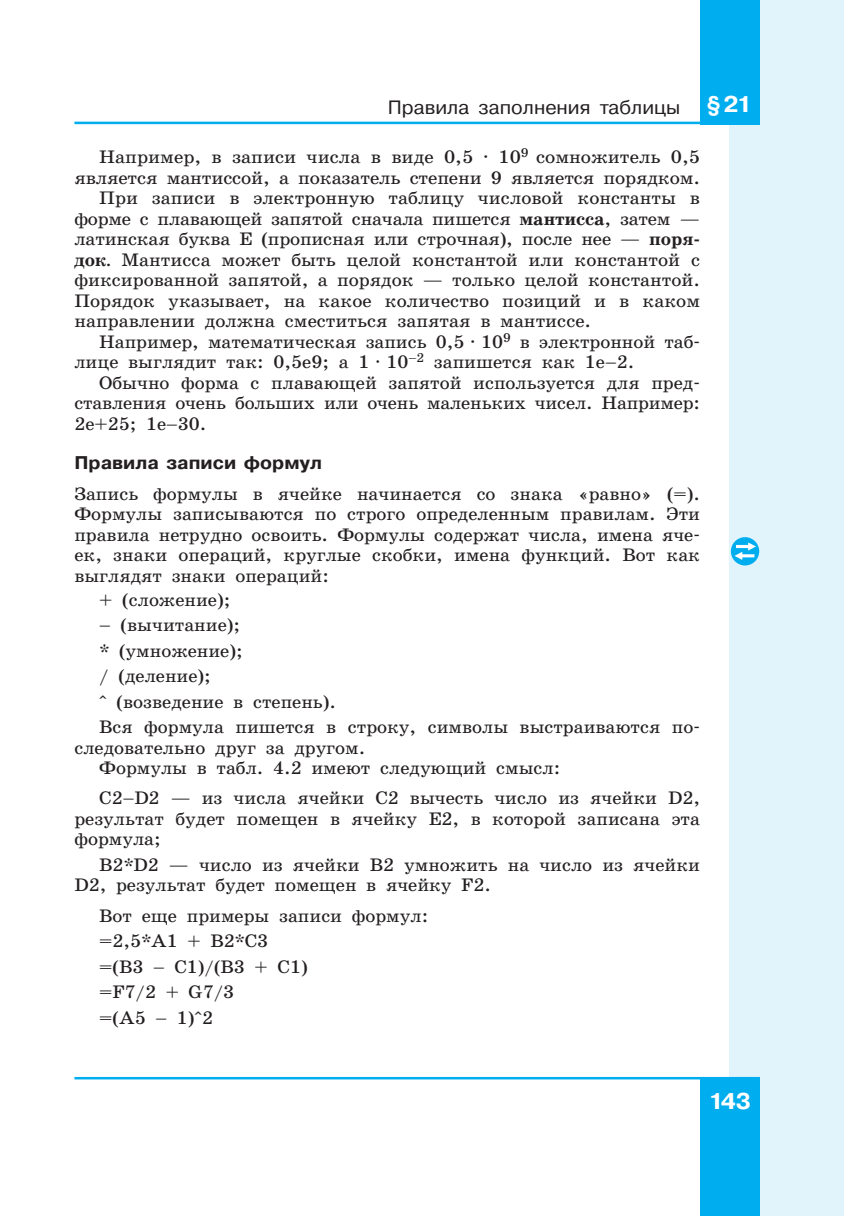
<style>
.page{position:relative;width:844px;height:1216px;background:#fff}
.page>*{position:absolute;margin:0;border:0;box-sizing:border-box;transform-origin:0 0}
.t1{font:700 22.75px "Pragmatica C San Pin";color:#fff}
.t2{font:19.25px "Pragmatica C San Pin";color:#231f20}
.t3{font:18.38px/25.4px "School Book C San Pin";color:#231f20}
.s1{font-weight:700;font-size:22.75px;color:#fff}
.s2{font-weight:700}
.s3{font-style:italic}
.s4{font-family:"School Book C"}
.s5{font-family:"Pragmatica C San Pin";font-weight:700}
</style>
<div class="page">
<div style="left:729px;top:0;width:114px;height:1215px;background:#e1f4fc"></div>
<div style="left:699px;top:1077px;width:60px;height:138px;background:#00aeef"></div>
<div style="left:699px;top:0;width:60px;height:124px;background:#00aeef"></div>
<hr style="left:74px;top:122px;width:685px;height:2px;background:#00aeef">
<hr style="left:74px;top:1077px;width:685px;height:2px;background:#00aeef">
<div style="left:730px;top:537px;width:29px;height:28px;background:#00aeef;border-radius:50%"></div>
<svg style="left:734px;top:542px;width:21px;height:18px"></svg>
<p class="t2" style="left:387px;top:100px;width:366px">Правила заполнения таблицы <span class="s1">§ 21</span></p>
<p class="t3" style="left:99px;top:146px;width:602px">Например, в записи числа в виде 0,5 · 10<sup>9</sup> сомножитель 0,5</p>
<p class="t3" style="left:74px;top:166px;width:627px">является мантиссой, а показатель степени 9 является порядком.</p>
<p class="t3" style="left:99px;top:187px;width:602px">При записи в электронную таблицу числовой константы в</p>
<p class="t3" style="left:74px;top:207px;width:627px">форме с плавающей запятой сначала пишется <span class="s2">мантисса</span>, затем —</p>
<p class="t3" style="left:74px;top:228px;width:627px">латинская буква Е (прописная или строчная), после нее — <span class="s2">поря-</span></p>
<p class="t3" style="left:74px;top:248px;width:627px"><span class="s2">док</span><span class="s3">.</span> Мантисса может быть целой константой или константой с</p>
<p class="t3" style="left:74px;top:269px;width:627px">фиксированной запятой, а порядок — только целой константой.</p>
<p class="t3" style="left:74px;top:289px;width:627px">Порядок указывает, на какое количество позиций и в каком</p>
<p class="t3" style="left:74px;top:309px;width:518px">направлении должна сместиться запятая в мантиссе.</p>
<p class="t3" style="left:99px;top:330px;width:602px">Например, математическая запись 0,5 · 10<sup>9</sup> в электронной таб-</p>
<p class="t3" style="left:74px;top:350px;width:561px">лице выглядит так: 0,5e9; а 1 <span class="s4">·</span> 10<sup>–2</sup> запишется как 1e–2.</p>
<p class="t3" style="left:99px;top:371px;width:602px">Обычно форма с плавающей запятой используется для пред-</p>
<p class="t3" style="left:74px;top:391px;width:627px">ставления очень больших или очень маленьких чисел. Например:</p>
<p class="t3" style="left:74px;top:412px;width:133px">2e+25; 1e–30.</p>
<p class="t3" style="left:74px;top:449px;width:627px;line-height:30.4px"><span class="s5">Правила записи формул<br></span>Запись формулы в ячейке начинается со знака «равно» (=).</p>
<p class="t3" style="left:74px;top:505px;width:627px;line-height:20.5px;text-align:justify">Формулы записываются по строго определенным правилам. Эти правила нетрудно освоить. Формулы содержат числа, имена яче&shy;ек, знаки операций, круглые скобки, имена функций. Вот как выглядят знаки операций:</p>
<p class="t3" style="left:99px;top:588px;width:132px">+ (сложение);</p>
<p class="t3" style="left:99px;top:614px;width:602px">– (вычитание);<br>* (умножение);<br>/ (деление);<br>^ (возведение в степень).<br>Вся формула пишется в строку, символы выстраиваются по-</p>
<p class="t3" style="left:99px;top:738px;width:462px;line-height:20.5px;text-indent:-25px">следовательно друг за другом.<br>Формулы в табл. 4.2 имеют следующий смысл:</p>
<p class="t3" style="left:74px;top:789px;width:627px;line-height:20.5px;text-align:justify;text-indent:25px">С2–D2 — из числа ячейки С2 вычесть число из ячейки D2, результат будет помещен в ячейку Е2, в которой записана эта формула;</p>
<p class="t3" style="left:74px;top:855px;width:627px;line-height:20.5px;text-indent:25px">В2*D2 — число из ячейки В2 умножить на число из ячейки<br>D2, результат будет помещен в ячейку F2.</p>
<p class="t3" style="left:99px;top:904px;width:330px">Вот еще примеры записи формул: =2,5*A1 + B2*C3<br>=(B3 – C1)/(B3 + C1)<br>=F7/2 + G7/3<br>=(A5 – 1)^2</p>
<p class="t1" style="left:708px;top:1093px;width:44px">143</p>
</div>
